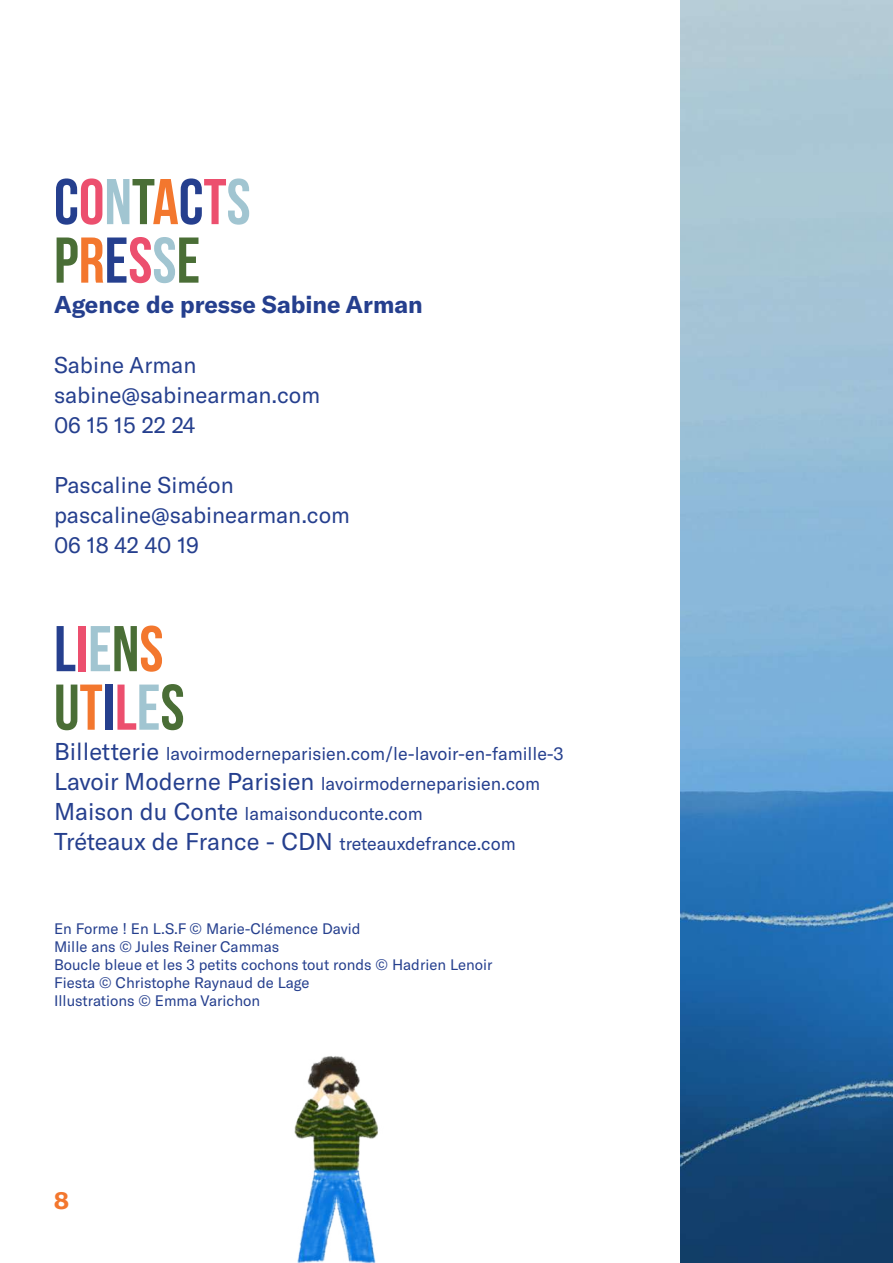
<style>
.page{position:relative;width:893px;height:1263px;background:#fff}
.page>*{position:absolute;margin:0;border:0;box-sizing:border-box;transform-origin:0 0}
.t1{font:700 64.5px/58.5px "Bebas Neue";color:#253f8e}
.t2{font:700 64.5px/58.5px "Bebas Neue";color:#4a6e36}
.t3{font:24px "GT America";color:#253f8e}
.t4{font:700 24px "GT America";color:#253f8e}
.t5{font:700 24px "GT America";color:#f3772e}
.t6{font:22.5px/30px "GT America";color:#253f8e}
.t7{font:18px/30px "GT America";color:#253f8e}
.t8{font:15px/18px "GT America";color:#253f8e}
.s1{color:#ec4f6e}
.s2{color:#a1c5d1}
.s3{color:#4a6e36}
.s4{color:#f3772e}
.s5{color:#253f8e}
.s6{font-size:24px}
.s7{font-size:18px}
</style>
<div class="page">
<img style="left:680px;top:0;width:213px;height:1263px">
<img style="left:294px;top:1056px;width:84px;height:207px">
<h1 class="t1" style="left:54px;top:172px;width:198px">C<span class="s1">O</span><span class="s2">N</span><span class="s3">T</span><span class="s4">A</span>C<span class="s1">T</span><span class="s2">S<br></span><span class="s3">P</span><span class="s4">R</span>E<span class="s1">S</span><span class="s2">S</span><span class="s3">E</span></h1>
<h2 class="t4" style="left:54px;top:289px;width:370px">Agence de presse Sabine Arman</h2>
<h3 class="t6" style="left:54px;top:350px;width:268px">Sabine Arman sabine@sabinearman.com<br>06 15 15 22 24</h3>
<h3 class="t6" style="left:54px;top:470px;width:297px">Pascaline Siméon pascaline@sabinearman.com<br>06 18 42 40 19</h3>
<h1 class="t2" style="left:54px;top:619px;width:132px"><span class="s5">L</span><span class="s1">I</span><span class="s2">E</span>N<span class="s4">S<br></span>U<span class="s4">T</span><span class="s5">I</span><span class="s1">L</span><span class="s2">E</span>S</h1>
<p class="t7" style="left:54px;top:738px;width:511px"><span class="s6">Billetterie</span> lavoirmoderneparisien.com/le-lavoir-en-famille-3<br><span class="s6">Lavoir Moderne Parisien</span> lavoirmoderneparisien.com<br><span class="s6">Maison du Conte</span> lamaisonduconte.com</p>
<h2 class="t3" style="left:54px;top:827px;width:463px">Tréteaux de France - CDN <span class="s7">treteauxdefrance.com</span></h2>
<p class="t8" style="left:54px;top:919px;width:440px">En Forme ! En L.S.F © Marie-Clémence David<br>Mille ans © Jules Reiner Cammas<br>Boucle bleue et les 3 petits cochons tout ronds © Hadrien Lenoir Fiesta © Christophe Raynaud de Lage<br>Illustrations © Emma Varichon</p>
<h2 class="t5" style="left:54px;top:1185px;width:16px">8</h2>
</div>
